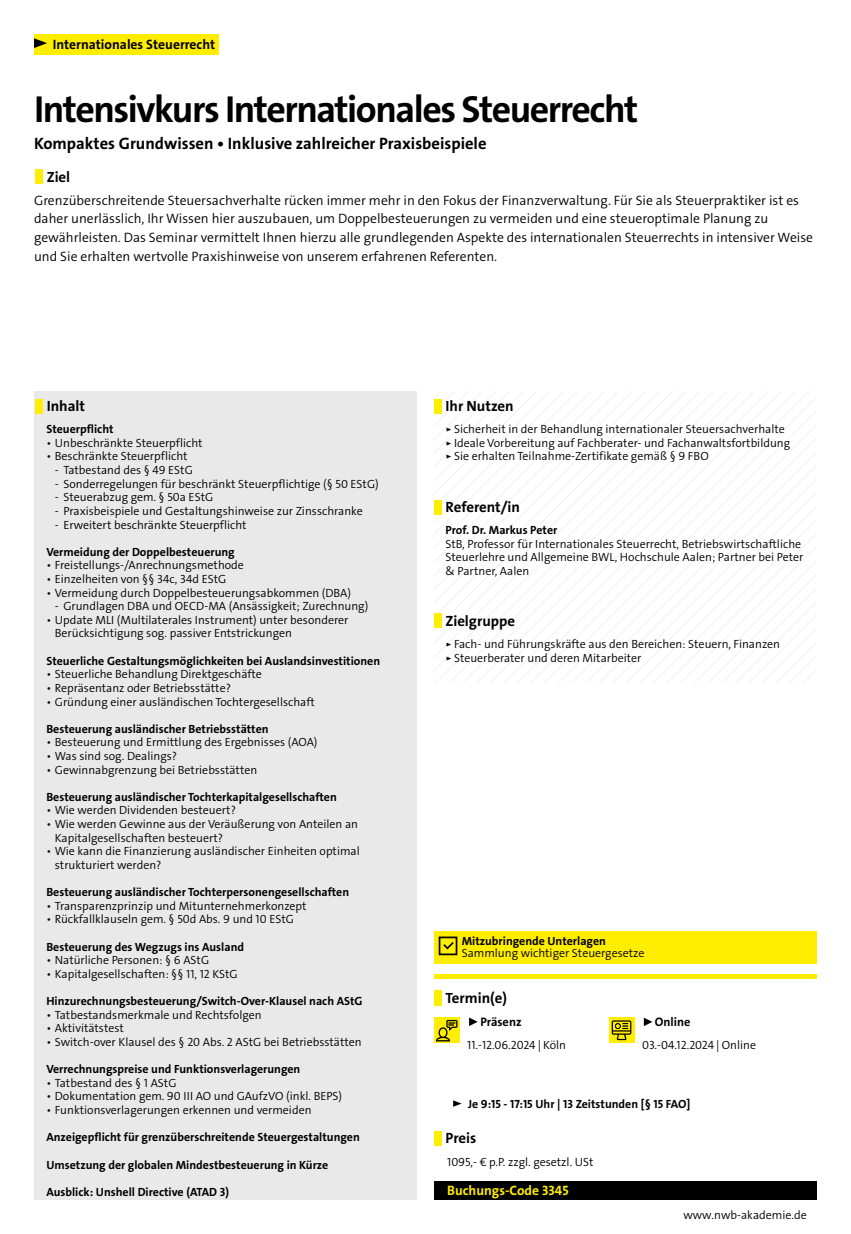
<style>
.page{position:relative;width:851px;height:1234px;background:#fff}
.page>*{position:absolute;margin:0;border:0;box-sizing:border-box;transform-origin:0 0}
.t1{font:37.8px "The Sans LP7 Bld";letter-spacing:-.04em;color:#000}
.t2{font:16.65px "The Sans LP7 Bld";color:#000}
.t3{font:14.85px "The Sans LP7 Bld";color:#000}
.t4{font:13.65px/18.8px "The Sans LP4 Se Lig";color:#000}
.t5{font:13.65px "The Sans LP7 Bld";color:#000}
.t6{font:13.65px "The Sans LP7 Bld";color:#ffed00}
.t7{font:12.3px "The Sans LP7 Bld";color:#000}
.t8{font:11.85px/13.6px "The Sans LP4 Se Lig";color:#000}
.t9{font:11.85px "The Sans LP7 Bld";color:#000}
</style>
<div class="page">
<div style="left:34px;top:34px;width:185px;height:20px;background:#ffed00"></div>
<svg style="left:34px;top:38px;width:13px;height:10px"></svg>
<div style="left:35px;top:169px;width:7px;height:15px;background:#fe0"></div>
<div style="left:34px;top:391px;width:383px;height:808px;background:#e9e9e9"></div>
<div style="left:35px;top:399px;width:7px;height:14px;background:#fe0"></div>
<svg style="left:433px;top:392px;width:383px;height:291px"></svg>
<div style="left:434px;top:399px;width:7px;height:14px;background:#fe0"></div>
<div style="left:434px;top:500px;width:7px;height:14px;background:#fe0"></div>
<div style="left:434px;top:613px;width:7px;height:14px;background:#fe0"></div>
<div style="left:434px;top:930px;width:382px;height:33px;background:#ffed00"></div>
<svg style="left:443px;top:942px;width:11px;height:8px"></svg>
<div style="left:438px;top:936px;width:19px;height:19px;border:2px solid #000"></div>
<div style="left:434px;top:973px;width:382px;height:5px;background:#ffed00"></div>
<div style="left:434px;top:989px;width:7px;height:15px;background:#fe0"></div>
<div style="left:434px;top:1017px;width:25px;height:25px;background:#fe0"></div>
<svg style="left:436px;top:1019px;width:21px;height:22px"></svg>
<svg style="left:469px;top:1017px;width:8px;height:8px"></svg>
<svg style="left:609px;top:1017px;width:25px;height:25px"></svg>
<svg style="left:611px;top:1020px;width:20px;height:19px"></svg>
<svg style="left:643px;top:1017px;width:9px;height:8px"></svg>
<svg style="left:453px;top:1100px;width:8px;height:6px"></svg>
<div style="left:434px;top:1130px;width:7px;height:15px;background:#fe0"></div>
<div style="left:434px;top:1180px;width:382px;height:19px;background:#000"></div>
<p class="t5" style="left:53px;top:35px;width:164px">Internationales Steuerrecht</p>
<h1 class="t1" style="left:34px;top:85px;width:605px">Intensivkurs Internationales Steuerrecht</h1>
<h2 class="t2" style="left:34px;top:132px;width:454px">Kompaktes Grundwissen • Inklusive zahlreicher Praxisbeispiele</h2>
<p class="t3" style="left:47px;top:167px;width:25px">Ziel</p>
<p class="t4" style="left:34px;top:191px;width:780px">Grenzüberschreitende Steuersachverhalte rücken immer mehr in den Fokus der Finanzverwaltung. Für Sie als Steuerpraktiker ist es daher unerlässlich, Ihr Wissen hier auszubauen, um Doppelbesteuerungen zu vermeiden und eine steueroptimale Planung zu gewährleisten. Das Seminar vermittelt Ihnen hierzu alle grundlegenden Aspekte des internationalen Steuerrechts in intensiver Weise und Sie erhalten wertvolle Praxishinweise von unserem erfahrenen Referenten.</p>
<p class="t3" style="left:47px;top:397px;width:40px">Inhalt</p>
<p class="t9" style="left:46px;top:421px;width:69px">Steuerpflicht</p>
<p class="t8" style="left:46px;top:436px;width:158px">• Unbeschränkte Steuerpflicht</p>
<p class="t8" style="left:46px;top:449px;width:143px">• Beschränkte Steuerpflicht</p>
<p class="t8" style="left:55px;top:463px;width:139px">- Tatbestand des § 49 EStG</p>
<p class="t8" style="left:55px;top:477px;width:325px">- Sonderregelungen für beschränkt Steuerpflichtige (§ 50 EStG)</p>
<p class="t8" style="left:55px;top:490px;width:160px">- Steuerabzug gem. § 50a EStG</p>
<p class="t8" style="left:55px;top:504px;width:309px">- Praxisbeispiele und Gestaltungshinweise zur Zinsschranke</p>
<p class="t8" style="left:55px;top:517px;width:193px">- Erweitert beschränkte Steuerpflicht</p>
<p class="t9" style="left:46px;top:544px;width:190px">Vermeidung der Doppelbesteuerung</p>
<p class="t8" style="left:46px;top:558px;width:199px">• Freistellungs-/Anrechnungsmethode</p>
<p class="t8" style="left:46px;top:572px;width:181px">• Einzelheiten von §§ 34c, 34d EStG</p>
<p class="t8" style="left:46px;top:585px;width:306px">• Vermeidung durch Doppelbesteuerungsabkommen (DBA)</p>
<p class="t8" style="left:55px;top:599px;width:315px">- Grundlagen DBA und OECD-MA (Ansässigkeit; Zurechnung)</p>
<p class="t8" style="left:55px;top:613px;width:295px;text-indent:-9px">• Update MLI (Multilaterales Instrument) unter besonderer<br>Berücksichtigung sog. passiver Entstrickungen</p>
<p class="t9" style="left:46px;top:653px;width:335px">Steuerliche Gestaltungsmöglichkeiten bei Auslandsinvestitionen</p>
<p class="t8" style="left:46px;top:667px;width:217px">• Steuerliche Behandlung Direktgeschäfte</p>
<p class="t8" style="left:46px;top:681px;width:186px">• Repräsentanz oder Betriebsstätte?</p>
<p class="t8" style="left:46px;top:694px;width:270px">• Gründung einer ausländischen Tochtergesellschaft</p>
<p class="t9" style="left:46px;top:721px;width:224px">Besteuerung ausländischer Betriebsstätten</p>
<p class="t8" style="left:46px;top:735px;width:273px">• Besteuerung und Ermittlung des Ergebnisses (AOA)</p>
<p class="t8" style="left:46px;top:749px;width:132px">• Was sind sog. Dealings?</p>
<p class="t8" style="left:46px;top:762px;width:212px">• Gewinnabgrenzung bei Betriebsstätten</p>
<p class="t9" style="left:46px;top:789px;width:292px">Besteuerung ausländischer Tochterkapitalgesellschaften</p>
<p class="t8" style="left:46px;top:803px;width:191px">• Wie werden Dividenden besteuert?</p>
<p class="t8" style="left:55px;top:817px;width:305px;text-indent:-9px">• Wie werden Gewinne aus der Veräußerung von Anteilen an<br>Kapitalgesellschaften besteuert?</p>
<p class="t8" style="left:55px;top:844px;width:306px;text-indent:-9px">• Wie kann die Finanzierung ausländischer Einheiten optimal strukturiert werden?</p>
<p class="t9" style="left:46px;top:884px;width:304px">Besteuerung ausländischer Tochterpersonengesellschaften</p>
<p class="t8" style="left:46px;top:898px;width:262px">• Transparenzprinzip und Mitunternehmerkonzept</p>
<p class="t8" style="left:46px;top:912px;width:249px">• Rückfallklauseln gem. § 50d Abs. 9 und 10 EStG</p>
<p class="t9" style="left:46px;top:938px;width:199px">Besteuerung des Wegzugs ins Ausland</p>
<p class="t8" style="left:46px;top:953px;width:164px">• Natürliche Personen: § 6 AStG</p>
<p class="t8" style="left:46px;top:966px;width:193px">• Kapitalgesellschaften: §§ 11, 12 KStG</p>
<p class="t9" style="left:46px;top:993px;width:318px">Hinzurechnungsbesteuerung/Switch-Over-Klausel nach AStG</p>
<p class="t8" style="left:46px;top:1007px;width:217px">• Tatbestandsmerkmale und Rechtsfolgen</p>
<p class="t8" style="left:46px;top:1021px;width:79px">• Aktivitätstest</p>
<p class="t8" style="left:46px;top:1034px;width:317px">• Switch-over Klausel des § 20 Abs. 2 AStG bei Betriebsstätten</p>
<p class="t9" style="left:46px;top:1061px;width:255px">Verrechnungspreise und Funktionsverlagerungen</p>
<p class="t8" style="left:46px;top:1075px;width:132px">• Tatbestand des § 1 AStG</p>
<p class="t8" style="left:46px;top:1089px;width:297px">• Dokumentation gem. 90 III AO und GAufzVO (inkl. BEPS)</p>
<p class="t8" style="left:46px;top:1103px;width:267px">• Funktionsverlagerungen erkennen und vermeiden</p>
<p class="t9" style="left:46px;top:1129px;width:315px">Anzeigepflicht für grenzüberschreitende Steuergestaltungen</p>
<p class="t9" style="left:46px;top:1156px;width:283px">Umsetzung der globalen Mindestbesteuerung in Kürze</p>
<p class="t9" style="left:46px;top:1183px;width:184px">Ausblick: Unshell Directive (ATAD 3)</p>
<p class="t3" style="left:445px;top:397px;width:70px">Ihr Nutzen</p>
<p class="t8" style="left:445px;top:422px;width:346px">▹ Sicherheit in der Behandlung internationaler Steuersachverhalte ▹ Ideale Vorbereitung auf Fachberater- und Fachanwaltsfortbildung ▹ Sie erhalten Teilnahme-Zertifikate gemäß § 9 FBO</p>
<p class="t3" style="left:445px;top:497px;width:76px">Referent/in</p>
<p class="t9" style="left:445px;top:522px;width:113px">Prof. Dr. Markus Peter</p>
<p class="t8" style="left:445px;top:536px;width:359px">StB, Professor für Internationales Steuerrecht, Betriebswirtschaftliche<br>Steuerlehre und Allgemeine BWL, Hochschule Aalen; Partner bei Peter &amp; Partner, Aalen</p>
<p class="t3" style="left:445px;top:611px;width:71px">Zielgruppe</p>
<p class="t8" style="left:445px;top:637px;width:336px">▹ Fach- und Führungskräfte aus den Bereichen: Steuern, Finanzen ▹ Steuerberater und deren Mitarbeiter</p>
<p class="t9" style="left:461px;top:932px;width:146px">Mitzubringende Unterlagen</p>
<p class="t8" style="left:461px;top:945px;width:184px">Sammlung wichtiger Steuergesetze</p>
<p class="t3" style="left:445px;top:988px;width:63px">Termin(e)</p>
<p class="t7" style="left:480px;top:1014px;width:43px">Präsenz</p>
<p class="t8" style="left:467px;top:1038px;width:100px">11.-12.06.2024 | Köln</p>
<p class="t7" style="left:654px;top:1014px;width:37px">Online</p>
<p class="t8" style="left:642px;top:1038px;width:115px">03.-04.12.2024 | Online</p>
<p class="t9" style="left:468px;top:1095px;width:224px">Je 9:15 - 17:15 Uhr | 13 Zeitstunden [§ 15 FAO]</p>
<p class="t3" style="left:445px;top:1128px;width:32px">Preis</p>
<p class="t8" style="left:447px;top:1155px;width:148px">1095,- € p.P. zzgl. gesetzl. USt</p>
<p class="t6" style="left:447px;top:1181px;width:123px">Buchungs-Code 3345</p>
<p class="t8" style="left:683px;top:1207px;width:125px">www.nwb-akademie.de</p>
</div>
